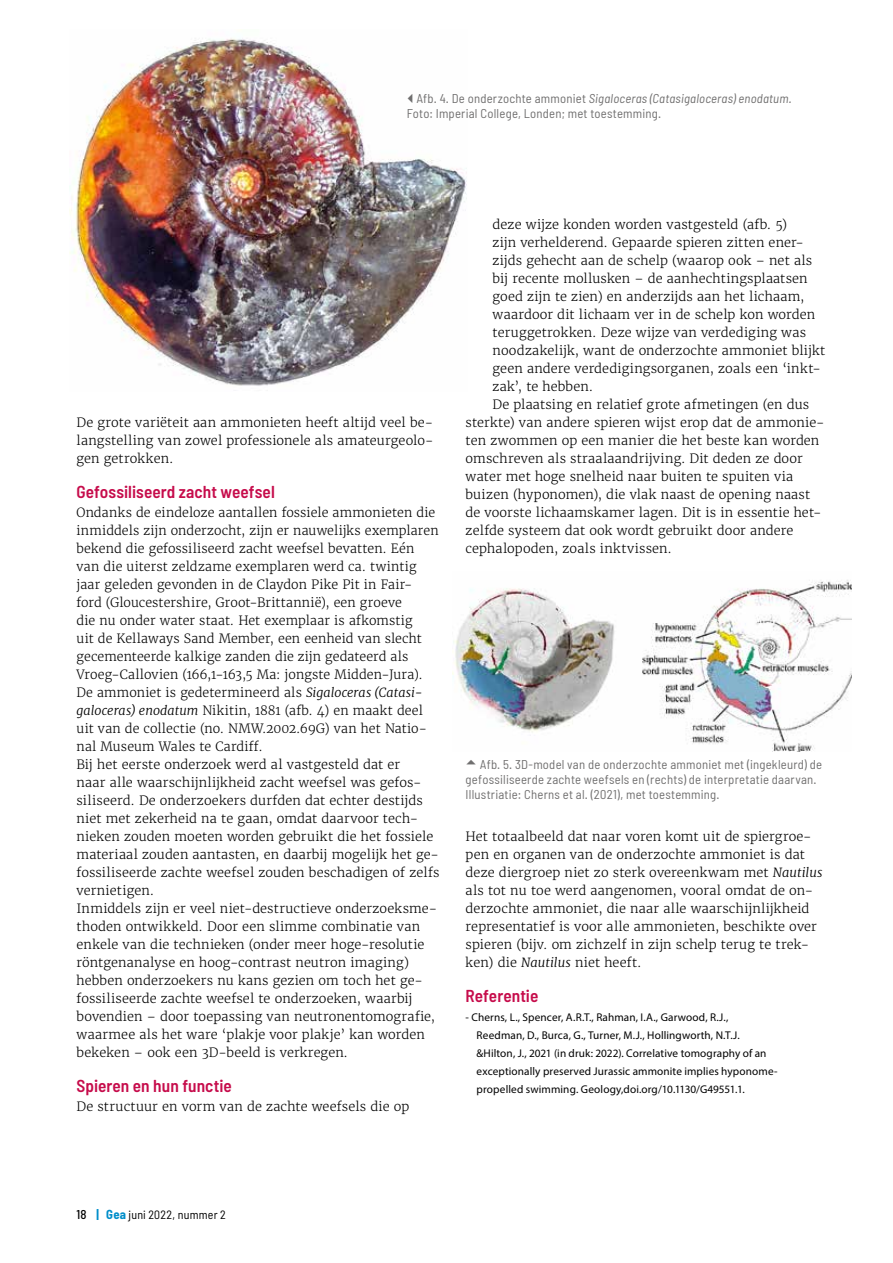
<style>
.page{position:relative;width:893px;height:1263px;background:#fff}
.page>*{position:absolute;margin:0;border:0;box-sizing:border-box;transform-origin:0 0}
.t1{font:600 semi-condensed 17.25px "Barlow";letter-spacing:.005em;color:#c60c4b}
.t2{font:300 12.75px/18px "Merriweather";letter-spacing:.01em;color:#000}
.t3{font:semi-condensed 12.75px/15px "Barlow";letter-spacing:.015em;color:#706f6f}
.t4{font:semi-condensed 12px "Barlow";letter-spacing:.02em;color:#000}
.t5{font:11.25px/18px "Myriad Pro";letter-spacing:.01em;color:#000}
.s1{font-style:italic}
.s2{font-weight:500;font-size:12.75px}
.s3{font-weight:700;font-size:12.75px;color:#008eca}
</style>
<div class="page">
<img style="left:69px;top:38px;width:398px;height:348px">
<img style="left:453px;top:580px;width:399px;height:171px">
<svg style="left:408px;top:94px;width:4px;height:9px"></svg>
<p class="t3" style="left:407px;top:91px;width:386px;text-indent:10px">Afb. 4. De onderzochte ammoniet <span class="s1">Sigaloceras (Catasigaloceras) enodatum.<br></span>Foto: Imperial College, Londen; met toestemming.</p>
<p class="t2" style="left:77px;top:414px;width:358px;text-align:justify">De grote variëteit aan ammonieten heeft altijd veel be&shy;langstelling van zowel professionele als amateurgeolo&shy;gen getrokken.</p>
<h1 class="t1" style="left:77px;top:481px;width:200px">Gefossiliseerd zacht weefsel</h1>
<p class="t2" style="left:77px;top:504px;width:365px">Ondanks de eindeloze aantallen fossiele ammonieten die inmiddels zijn onderzocht, zijn er nauwelijks exemplaren bekend die gefossiliseerd zacht weefsel bevatten. Eén van die uiterst zeldzame exemplaren werd ca. twintig jaar geleden gevonden in de Claydon Pike Pit in Fair&shy;ford (Gloucestershire, Groot-Brittannië), een groeve<br>die nu onder water staat. Het exemplaar is afkomstig<br>uit de Kellaways Sand Member, een eenheid van slecht gecementeerde kalkige zanden die zijn gedateerd als Vroeg- Callovien (166,1-163,5 Ma: jongste Midden-Jura).<br>De ammoniet is gedetermineerd als <span class="s1">Sigaloceras (Catasi&shy;galoceras) enodatum</span> Nikitin, 1881 (afb. 4) en maakt deel uit van de collectie (no. NMW.2002.69G) van het Natio&shy;nal Museum Wales te Cardiff.<br>Bij het eerste onderzoek werd al vastgesteld dat er<br>naar alle waarschijnlijkheid zacht weefsel was gefos&shy;siliseerd. De onderzoekers durfden dat echter destijds niet met zekerheid na te gaan, omdat daarvoor tech&shy;nieken zouden moeten worden gebruikt die het fossiele materiaal zouden aantasten, en daarbij mogelijk het ge&shy;fossiliseerde zachte weefsel zouden beschadigen of zelfs vernietigen.<br>Inmiddels zijn er veel niet- destructieve onderzoeksme&shy;thoden ontwikkeld. Door een slimme combinatie van enkele van die technieken (onder meer hoge- resolutie röntgenanalyse en hoog- contrast neutron imaging) hebben onderzoekers nu kans gezien om toch het ge&shy;fossiliseerde zachte weefsel te onderzoeken, waarbij bovendien – door toepassing van neutronentomografie, waarmee als het ware ‘plakje voor plakje’ kan worden bekeken – ook een 3D-beeld is verkregen.</p>
<h1 class="t1" style="left:77px;top:1075px;width:157px">Spieren en hun functie</h1>
<p class="t2" style="left:77px;top:1098px;width:334px">De structuur en vorm van de zachte weefsels die op</p>
<p class="t2" style="left:493px;top:216px;width:296px">deze wijze konden worden vastgesteld (afb. 5)</p>
<p class="t2" style="left:493px;top:234px;width:313px">zijn verhelderend. Gepaarde spieren zitten ener-</p>
<p class="t2" style="left:493px;top:252px;width:321px">zijds gehecht aan de schelp (waarop ook – net als</p>
<p class="t2" style="left:493px;top:270px;width:317px">bij recente mollusken – de aanhechtingsplaatsen</p>
<p class="t2" style="left:493px;top:288px;width:313px">goed zijn te zien) en anderzijds aan het lichaam,</p>
<p class="t2" style="left:493px;top:306px;width:324px">waardoor dit lichaam ver in de schelp kon worden</p>
<p class="t2" style="left:493px;top:324px;width:315px">teruggetrokken. Deze wijze van verdediging was</p>
<p class="t2" style="left:493px;top:342px;width:334px">noodzakelijk, want de onderzochte ammoniet blijkt</p>
<p class="t2" style="left:493px;top:360px;width:330px">geen andere verdedigingsorganen, zoals een ‘inkt-</p>
<p class="t2" style="left:493px;top:378px;width:102px">zak’, te hebben.</p>
<p class="t2" style="left:493px;top:396px;width:318px">De plaatsing en relatief grote afmetingen (en dus</p>
<p class="t2" style="left:466px;top:414px;width:360px">sterkte) van andere spieren wijst erop dat de ammonie-</p>
<p class="t2" style="left:466px;top:432px;width:355px">ten zwommen op een manier die het beste kan worden</p>
<p class="t2" style="left:466px;top:450px;width:339px">omschreven als straalaandrijving. Dit deden ze door</p>
<p class="t2" style="left:466px;top:468px;width:329px">water met hoge snelheid naar buiten te spuiten via</p>
<p class="t2" style="left:466px;top:486px;width:346px">buizen (hyponomen), die vlak naast de opening naast</p>
<p class="t2" style="left:466px;top:504px;width:357px">de voorste lichaamskamer lagen. Dit is in essentie het-</p>
<p class="t2" style="left:466px;top:522px;width:329px">zelfde systeem dat ook wordt gebruikt door andere</p>
<p class="t2" style="left:466px;top:540px;width:208px">cephalopoden, zoals inktvissen.</p>
<p class="t3" style="left:466px;top:757px;width:358px;text-indent:14px">Afb. 5. 3D-model van de onderzochte ammoniet met (ingekleurd) de gefossiliseerde zachte weefsels en (rechts) de interpretatie daarvan.<br>Illustriatie: Cherns et al. (2021), met toestemming.</p>
<p class="t2" style="left:466px;top:828px;width:358px">Het totaalbeeld dat naar voren komt uit de spiergroe&shy;pen en organen van de onderzochte ammoniet is dat deze diergroep niet zo sterk overeenkwam met <span class="s1">Nautilus </span>als tot nu toe werd aangenomen, vooral omdat de on&shy;derzochte ammoniet, die naar alle waarschijnlijkheid representatief is voor alle ammonieten, beschikte over spieren (bijv. om zichzelf in zijn schelp terug te trek&shy;ken) die <span class="s1">Nautilus</span> niet heeft.</p>
<h1 class="t1" style="left:466px;top:985px;width:74px">Referentie</h1>
<p class="t5" style="left:477px;top:1008px;width:303px;text-indent:-11px">- Cherns, L., Spencer, A.R.T., Rahman, I.A., Garwood, R.J., Reedman, D., Burca, G., Turner, M.J., Hollingworth, N.T.J. &amp;Hilton, J., 2021 (in druk: 2022). Correlative tomography of an exceptionally preserved Jurassic ammonite implies hyponome&shy;propelled swimming. Geology,doi.org/10.1130/G49551.1.</p>
<p class="t4" style="left:77px;top:1207px;width:151px"><span class="s2">18</span> <span class="s3">| Gea</span> juni 2022, nummer 2</p>
</div>
